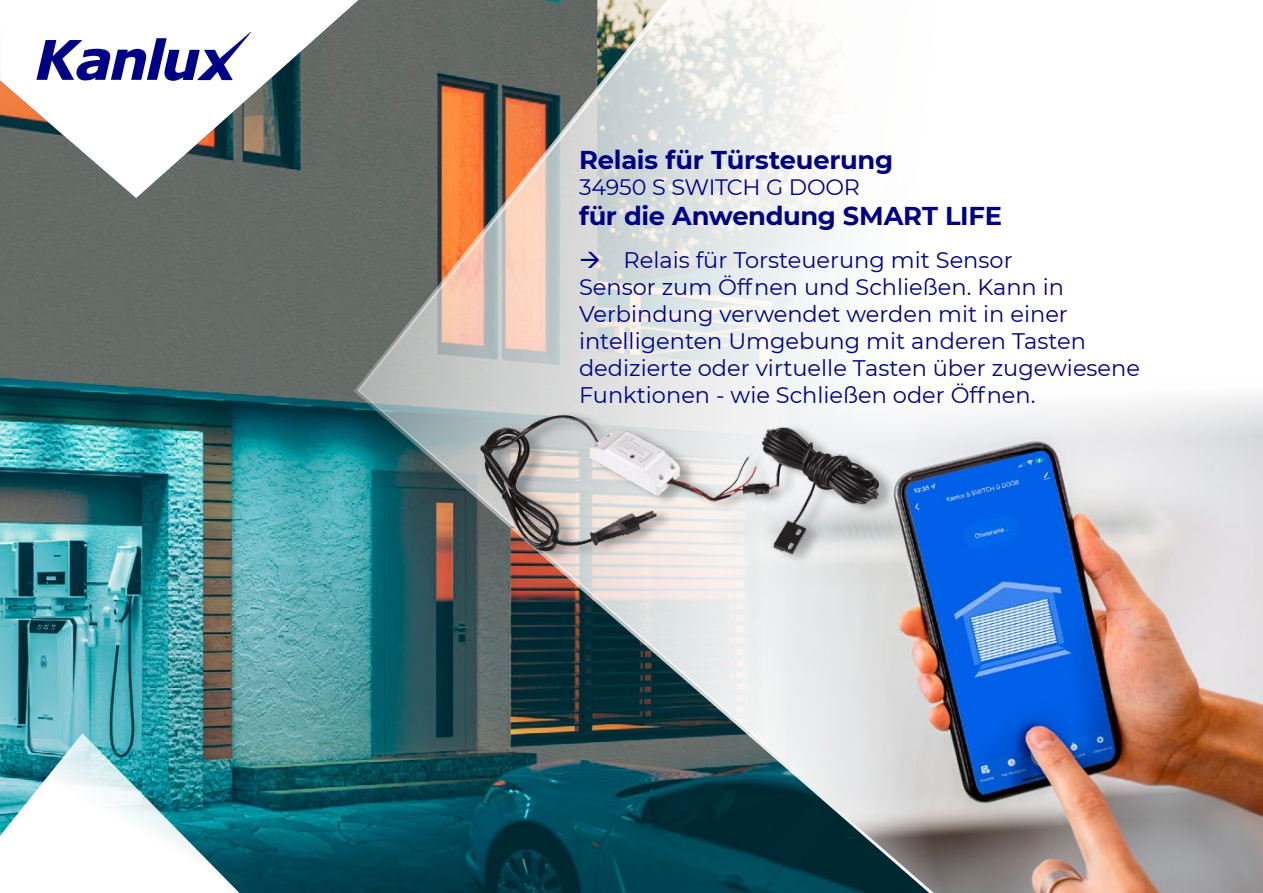
<style>
.page{position:relative;width:1263px;height:893px;background:#fff}
.page>*{position:absolute;margin:0;border:0;box-sizing:border-box;transform-origin:0 0}
.t1{font:700 25.8px "Montserrat";letter-spacing:-.01em;color:#000087}
.t2{font:22.5px/27px "Montserrat";color:#000086}
.t3{font:22.2px "Montserrat";letter-spacing:-.015em;color:#000087}
</style>
<div class="page">
<img style="left:0;top:198px;width:350px;height:695px">
<svg style="left:0;top:733px;width:239px;height:160px"></svg>
<svg style="left:357px;top:0;width:487px;height:892px;background:#a6aba6"></svg>
<svg style="left:0;top:0;width:359px;height:198px"></svg>
<svg style="left:37px;top:32px;width:214px;height:49px"></svg>
<img style="left:400px;top:380px;width:863px;height:513px">
<img style="left:438px;top:308px;width:475px;height:372px">
<p class="t1" style="left:579px;top:142px;width:316px">Relais für Türsteuerung</p>
<p class="t3" style="left:579px;top:172px;width:282px">34950 S SWITCH G DOOR</p>
<p class="t1" style="left:579px;top:197px;width:424px">für die Anwendung SMART LIFE</p>
<p class="t2" style="left:579px;top:246px;width:562px">→ Relais für Torsteuerung mit Sensor<br>Sensor zum Öffnen und Schließen. Kann in Verbindung verwendet werden mit in einer intelligenten Umgebung mit anderen Tasten dedizierte oder virtuelle Tasten über zugewiesene Funktionen - wie Schließen oder Öffnen.</p>
</div>
